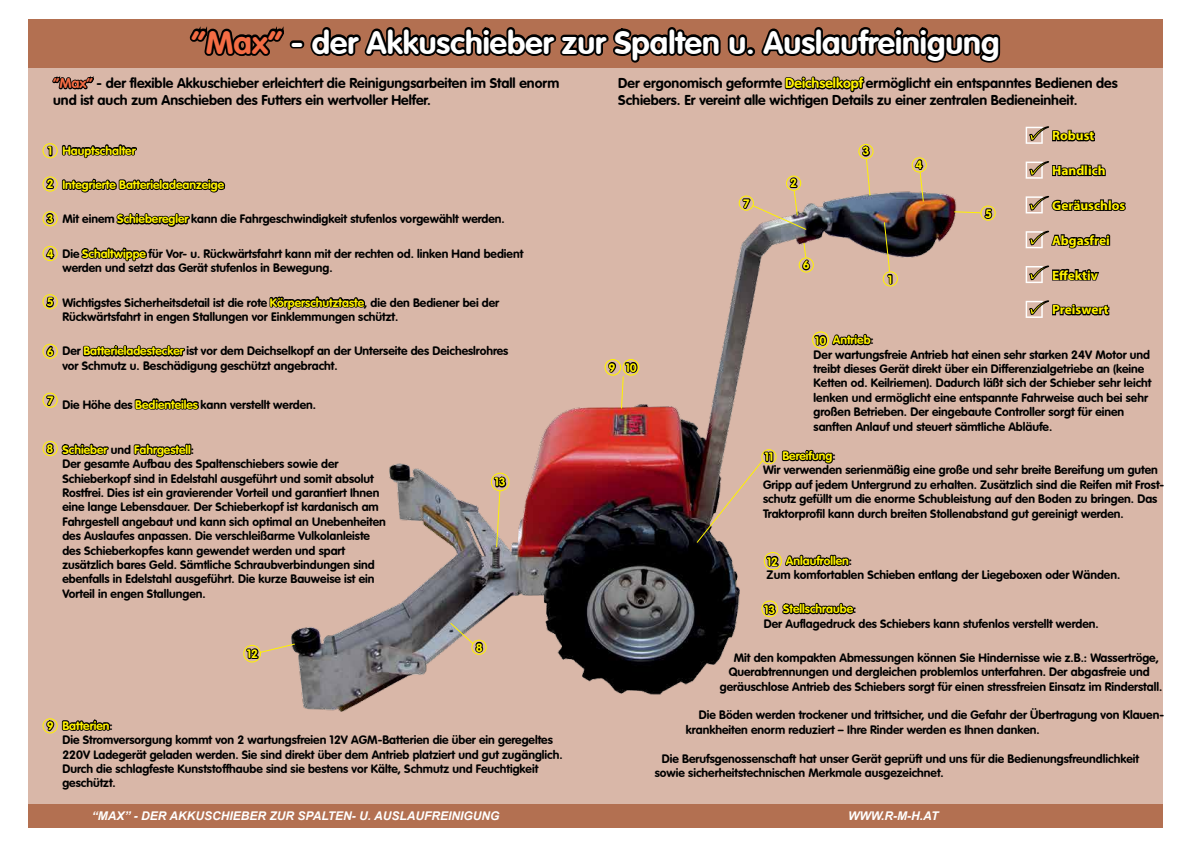
<style>
.page{position:relative;width:1191px;height:842px;background:#fff}
.page>*{position:absolute;margin:0;border:0;box-sizing:border-box;transform-origin:0 0}
.t1{font:700 32px "VAG Rounded";color:#fff}
.t2{font:700 14px/16.8px "VAG Rounded";color:#000}
.t3{font:700 13.4px "Myriad Pro";color:#fff200}
.t4{font:700 12px/14.4px "VAG Rounded";color:#000}
.t5{font:700 12px "VAG Rounded";color:#fff200}
.t6{font:italic 700 12px "Arial";color:#fff}
.s1{color:#f36c44}
.s2{color:#fff200}
</style>
<div class="page">
<div style="left:28px;top:60px;width:1134px;height:751px;background:#d9b7a8"></div>
<div style="left:28px;top:20px;width:1134px;height:48px;background:#b37051"></div>
<img style="left:243px;top:167px;width:753px;height:545px">
<div style="left:882px;top:271px;width:16px;height:15px;border:1px solid #fff200;border-radius:50%"></div>
<div style="left:858px;top:144px;width:15px;height:15px;border:1px solid #fff200;border-radius:50%"></div>
<svg style="left:860px;top:144px;width:11px;height:53px"></svg>
<div style="left:911px;top:157px;width:16px;height:15px;border:1px solid #fff200;border-radius:50%"></div>
<svg style="left:913px;top:157px;width:12px;height:46px"></svg>
<div style="left:980px;top:206px;width:15px;height:15px;border:1px solid #fff200;border-radius:50%"></div>
<svg style="left:953px;top:207px;width:40px;height:13px"></svg>
<div style="left:798px;top:257px;width:16px;height:16px;border:1px solid #fff200;border-radius:50%"></div>
<svg style="left:800px;top:242px;width:11px;height:30px"></svg>
<div style="left:738px;top:195px;width:16px;height:16px;border:1px solid #fff200;border-radius:50%"></div>
<svg style="left:740px;top:176px;width:67px;height:55px"></svg>
<svg style="left:133px;top:443px;width:59px;height:15px"></svg>
<div style="left:43px;top:143px;width:15px;height:15px;border:1px solid #fff200;border-radius:50%"></div>
<div style="left:43px;top:176px;width:15px;height:16px;border:1px solid #fff200;border-radius:50%"></div>
<div style="left:43px;top:211px;width:15px;height:15px;border:1px solid #fff200;border-radius:50%"></div>
<div style="left:43px;top:246px;width:15px;height:15px;border:1px solid #fff200;border-radius:50%"></div>
<div style="left:43px;top:294px;width:15px;height:15px;border:1px solid #fff200;border-radius:50%"></div>
<div style="left:43px;top:344px;width:15px;height:15px;border:1px solid #fff200;border-radius:50%"></div>
<div style="left:43px;top:393px;width:15px;height:15px;border:1px solid #fff200;border-radius:50%"></div>
<svg style="left:44px;top:211px;width:11px;height:16px"></svg>
<svg style="left:45px;top:246px;width:11px;height:16px"></svg>
<svg style="left:44px;top:295px;width:12px;height:14px"></svg>
<svg style="left:45px;top:344px;width:11px;height:14px"></svg>
<svg style="left:44px;top:394px;width:12px;height:14px"></svg>
<div style="left:43px;top:441px;width:15px;height:15px;border:1px solid #fff200;border-radius:50%"></div>
<svg style="left:44px;top:442px;width:65px;height:15px"></svg>
<div style="left:471px;top:640px;width:15px;height:15px;border:1px solid #fff200;border-radius:50%"></div>
<svg style="left:449px;top:622px;width:35px;height:32px"></svg>
<div style="left:604px;top:359px;width:17px;height:17px;border:1px solid #fff200;border-radius:50%"></div>
<svg style="left:606px;top:344px;width:33px;height:65px"></svg>
<div style="left:43px;top:718px;width:15px;height:15px;border:1px solid #fff200;border-radius:50%"></div>
<svg style="left:45px;top:718px;width:65px;height:15px"></svg>
<svg style="left:812px;top:317px;width:61px;height:52px"></svg>
<svg style="left:695px;top:448px;width:156px;height:127px"></svg>
<div style="left:243px;top:645px;width:18px;height:17px;border:1px solid #fff200;border-radius:50%"></div>
<svg style="left:244px;top:643px;width:52px;height:23px"></svg>
<svg style="left:52px;top:76px;width:42px;height:14px"></svg>
<div style="left:761px;top:600px;width:17px;height:17px;border:1px solid #fff200;border-radius:50%"></div>
<svg style="left:761px;top:601px;width:94px;height:20px"></svg>
<div style="left:491px;top:473px;width:18px;height:18px;border:1px solid #fff200;border-radius:50%"></div>
<svg style="left:492px;top:475px;width:16px;height:73px"></svg>
<svg style="left:61px;top:144px;width:76px;height:15px"></svg>
<svg style="left:45px;top:177px;width:181px;height:16px"></svg>
<svg style="left:116px;top:213px;width:74px;height:14px"></svg>
<svg style="left:81px;top:247px;width:66px;height:15px"></svg>
<svg style="left:268px;top:293px;width:99px;height:21px"></svg>
<svg style="left:82px;top:345px;width:104px;height:12px"></svg>
<svg style="left:134px;top:398px;width:65px;height:12px"></svg>
<svg style="left:45px;top:144px;width:9px;height:14px"></svg>
<svg style="left:883px;top:221px;width:11px;height:65px"></svg>
<svg style="left:187px;top:19px;width:816px;height:74px"></svg>
<div style="left:28px;top:804px;width:1134px;height:24px;background:#b37051"></div>
<svg style="left:1025px;top:126px;width:101px;height:192px"></svg>
<h1 class="t1" style="left:191px;top:24px;width:809px"><span class="s1">“Max”</span> - der Akkuschieber zur Spalten u. Auslaufreinigung</h1>
<p class="t2" style="left:53px;top:75px;width:507px"><span class="s1">“Max”</span> - der flexible Akkuschieber erleichtert die Reinigungsarbeiten im Stall enorm und ist auch zum Anschieben des Futters ein wertvoller Helfer.</p>
<p class="t5" style="left:48px;top:144px;width:6px">1</p>
<p class="t5" style="left:47px;top:177px;width:8px">2</p>
<p class="t5" style="left:47px;top:211px;width:8px">3</p>
<p class="t5" style="left:47px;top:247px;width:8px">4</p>
<p class="t5" style="left:47px;top:295px;width:8px">5</p>
<p class="t5" style="left:47px;top:344px;width:8px">6</p>
<p class="t5" style="left:47px;top:394px;width:8px">7</p>
<p class="t5" style="left:46px;top:442px;width:8px">8</p>
<p class="t5" style="left:62px;top:143px;width:75px">Hauptschalter</p>
<p class="t5" style="left:62px;top:178px;width:163px">Integrierte Batterieladeanzeige</p>
<p class="t4" style="left:62px;top:212px;width:444px">Mit einem <span class="s2">Schieberegler</span> kann die Fahrgeschwindigkeit stufenlos vorgewählt werden.</p>
<p class="t4" style="left:62px;top:246px;width:462px">Die <span class="s2">Schaltwippe</span> für Vor- u. Rückwärtsfahrt kann mit der rechten od. linken Hand bedient werden und setzt das Gerät stufenlos in Bewegung.</p>
<p class="t4" style="left:62px;top:295px;width:438px">Wichtigstes Sicherheitsdetail ist die rote <span class="s2">Körperschutztaste</span>, die den Bediener bei der<br>Rückwärtsfahrt in engen Stallungen vor Einklemmungen schützt.</p>
<p class="t4" style="left:62px;top:344px;width:447px">Der <span class="s2">Batterieladestecker</span> ist vor dem Deichselkopf an der Unterseite des Deicheslrohres vor Schmutz u. Beschädigung geschützt angebracht.</p>
<p class="t4" style="left:62px;top:397px;width:255px">Die Höhe des <span class="s2">Bedienteiles</span> kann verstellt werden.</p>
<p class="t4" style="left:62px;top:442px;width:325px"><span class="s2">Schieber</span> und <span class="s2">Fahrgestell</span>:<br>Der gesamte Aufbau des Spaltenschiebers sowie der Schieberkopf sind in Edelstahl ausgeführt und somit absolut Rostfrei. Dies ist ein gravierender Vorteil und garantiert Ihnen eine lange Lebensdauer. Der Schieberkopf ist kardanisch am Fahrgestell angebaut und kann sich optimal an Unebenheiten des Auslaufes anpassen. Die verschleißarme Vulkolanleiste des Schieberkopfes kann gewendet werden und spart zusätzlich bares Geld. Sämtliche Schraubverbindungen sind ebenfalls in Edelstahl ausgeführt. Die kurze Bauweise ist ein Vorteil in engen Stallungen.</p>
<p class="t5" style="left:494px;top:475px;width:13px">13</p>
<p class="t2" style="left:618px;top:75px;width:501px">Der ergonomisch geformte <span class="s2">Deichselkopf</span> ermöglicht ein entspanntes Bedienen des<br>Schiebers. Er vereint alle wichtigen Details zu einer zentralen Bedieneinheit.</p>
<p class="t5" style="left:608px;top:360px;width:30px">9 10</p>
<p class="t5" style="left:743px;top:197px;width:8px">7</p>
<p class="t5" style="left:790px;top:176px;width:8px">2</p>
<p class="t5" style="left:802px;top:258px;width:8px">6</p>
<p class="t5" style="left:862px;top:144px;width:8px">3</p>
<p class="t5" style="left:915px;top:158px;width:8px">4</p>
<p class="t5" style="left:888px;top:272px;width:6px">1</p>
<p class="t5" style="left:985px;top:207px;width:8px">5</p>
<p class="t3" style="left:1052px;top:127px;width:44px">Robust</p>
<p class="t3" style="left:1052px;top:162px;width:55px">Handlich</p>
<p class="t3" style="left:1052px;top:197px;width:75px">Geräuschlos</p>
<p class="t3" style="left:1052px;top:231px;width:59px">Abgasfrei</p>
<p class="t3" style="left:1052px;top:266px;width:47px">Effektiv</p>
<p class="t3" style="left:1052px;top:301px;width:58px">Preiswert</p>
<p class="t4" style="left:813px;top:333px;width:339px;text-indent:19px"><span class="s2">Antrieb</span>:<br>Der wartungsfreie Antrieb hat einen sehr starken 24V Motor und treibt dieses Gerät direkt über ein Differenzialgetriebe an (keine Ketten od. Keilriemen). Dadurch läßt sich der Schieber sehr leicht lenken und ermöglicht eine entspannte Fahrweise auch bei sehr großen Betrieben. Der eingebaute Controller sorgt für einen sanften Anlauf und steuert sämtliche Abläufe.</p>
<p class="t5" style="left:815px;top:333px;width:13px">10</p>
<p class="t4" style="left:763px;top:449px;width:403px;text-indent:19px"><span class="s2">Bereifung</span>:<br>Wir verwenden serienmäßig eine große und sehr breite Bereifung um guten Gripp auf jedem Untergrund zu erhalten. Zusätzlich sind die Reifen mit Frost&shy;schutz gefüllt um die enorme Schubleistung auf den Boden zu bringen. Das Traktorprofil kann durch breiten Stollenabstand gut gereinigt werden.</p>
<p class="t5" style="left:764px;top:450px;width:10px">11</p>
<p class="t4" style="left:766px;top:553px;width:355px;text-indent:19px"><span class="s2">Anlaufrollen</span>:<br>Zum komfortablen Schieben entlang der Liegeboxen oder Wänden.</p>
<p class="t5" style="left:767px;top:554px;width:13px">12</p>
<p class="t4" style="left:764px;top:602px;width:336px;text-indent:19px"><span class="s2">Stellschraube</span>:<br>Der Auflagedruck des Schiebers kann stufenlos verstellt werden.</p>
<p class="t5" style="left:764px;top:602px;width:13px">13</p>
<p class="t5" style="left:47px;top:719px;width:8px">9</p>
<p class="t5" style="left:476px;top:640px;width:8px">8</p>
<p class="t5" style="left:247px;top:647px;width:13px">12</p>
<p class="t4" style="left:734px;top:650px;width:426px">Mit den kompakten Abmessungen können Sie Hindernisse wie z.B.: Wassertröge,</p>
<p class="t4" style="left:729px;top:665px;width:422px">Querabtrennungen und dergleichen problemlos unterfahren. Der abgasfreie und</p>
<p class="t4" style="left:720px;top:679px;width:444px">geräuschlose Antrieb des Schiebers sorgt für einen stressfreien Einsatz im Rinderstall.</p>
<p class="t4" style="left:686px;top:708px;width:480px;text-indent:13px">Die Böden werden trockener und trittsicher, und die Gefahr der Übertragung von Klauen&shy;krankheiten enorm reduziert – Ihre Rinder werden es Ihnen danken.</p>
<p class="t4" style="left:655px;top:751px;width:486px;text-indent:7px">Die Berufsgenossenschaft hat unser Gerät geprüft und uns für die Bedienungsfreundlichkeit sowie sicherheitstechnischen Merkmale ausgezeichnet.</p>
<p class="t4" style="left:62px;top:718px;width:502px"><span class="s2">Batterien</span>:<br>Die Stromversorgung kommt von 2 wartungsfreien 12V AGM-Batterien die über ein geregeltes 220V Ladegerät geladen werden. Sie sind direkt über dem Antrieb platziert und gut zugänglich.<br>Durch die schlagfeste Kunststoffhaube sind sie bestens vor Kälte, Schmutz und Feuchtigkeit geschützt.</p>
<p class="t6" style="left:92px;top:808px;width:409px">“MAX” - DER AKKUSCHIEBER ZUR SPALTEN- U. AUSLAUFREINIGUNG</p>
<p class="t6" style="left:848px;top:808px;width:92px">WWW.R-M-H.AT</p>
</div>
